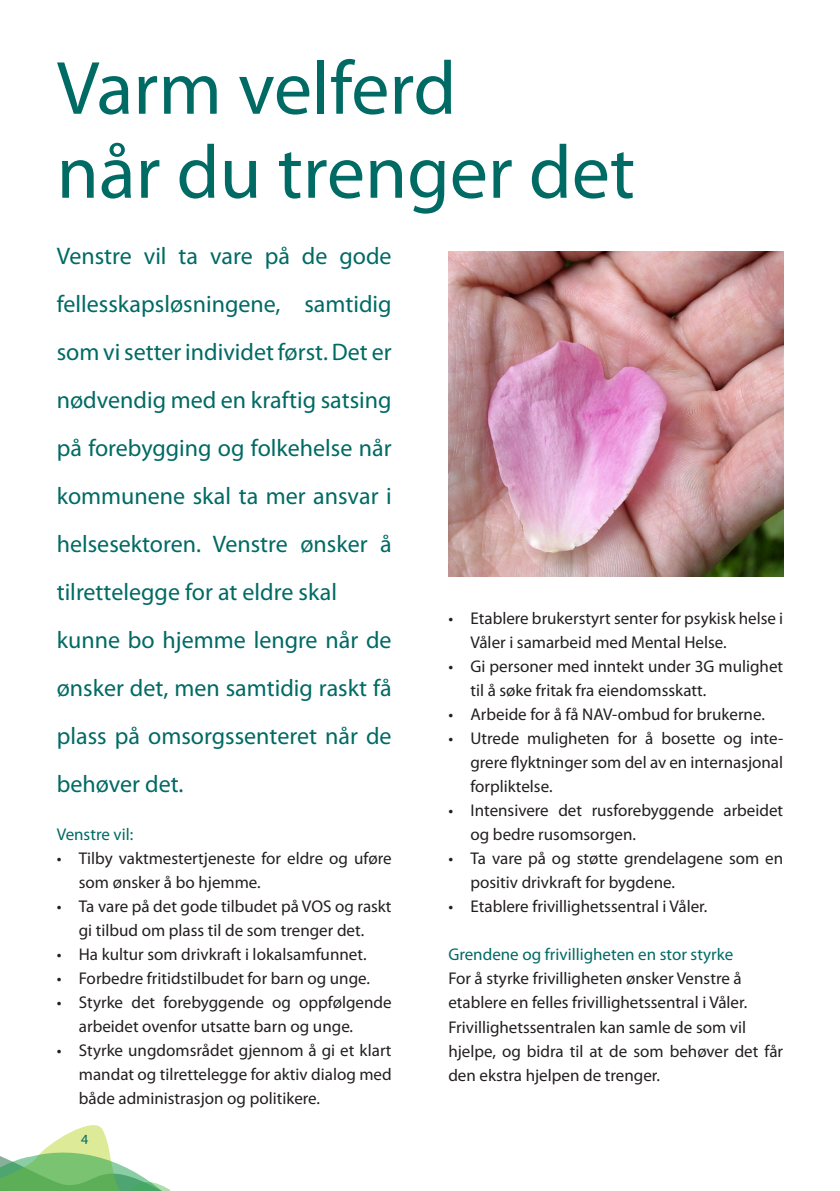
<style>
.page{position:relative;width:840px;height:1191px;background:#fff}
.page>*{position:absolute;margin:0;border:0;box-sizing:border-box;transform-origin:0 0}
.t1{font:76px/84px "Myriad Pro";color:#006a64}
.t2{font:24px/48px "Myriad Pro";color:#006a64}
.t3{font:17px/24px "Myriad Pro";color:#231f20}
.t4{font:17px "Myriad Pro";color:#006a64}
.t5{font:14px "Myriad Pro";color:#006a64}
</style>
<div class="page">
<svg style="left:0;top:1125px;width:170px;height:66px"></svg>
<img style="left:448px;top:251px;width:334px;height:326px">
<h1 class="t1" style="left:57px;top:45px;width:579px">Varm velferd<br>når du trenger det</h1>
<p class="t2" style="left:57px;top:232px;width:336px">Venstre vil ta vare på de gode fellesskapsløsningene, samtidig som vi setter individet først. Det er nødvendig med en kraftig satsing på forebygging og folkehelse når kommunene skal ta mer ansvar i helsesektoren. Venstre ønsker å tilrettelegge for at eldre skal kunne bo hjemme lengre når de ønsker det, men samtidig raskt få plass på omsorgssenteret når de behøver det.</p>
<p class="t4" style="left:57px;top:824px;width:78px">Venstre vil:</p>
<p class="t3" style="left:79px;top:846px;width:314px;text-indent:-22px">• Tilby vaktmestertjeneste for eldre og uføre som ønsker å bo hjemme.</p>
<p class="t3" style="left:57px;top:894px;width:336px;text-align:center">• Ta vare på det gode tilbudet på VOS og raskt gi tilbud om plass til de som trenger det.</p>
<p class="t3" style="left:57px;top:942px;width:311px">• Ha kultur som drivkraft i lokalsamfunnet.</p>
<p class="t3" style="left:57px;top:966px;width:314px">• Forbedre fritidstilbudet for barn og unge.</p>
<p class="t3" style="left:79px;top:990px;width:314px;text-indent:-22px">• Styrke det forebyggende og oppfølgende arbeidet ovenfor utsatte barn og unge.</p>
<p class="t3" style="left:79px;top:1038px;width:314px;text-align:justify;text-indent:-22px">• Styrke ungdomsrådet gjennom å gi et klart mandat og tilrettelegge for aktiv dialog med både administrasjon og politikere.</p>
<p class="t5" style="left:81px;top:1130px;width:9px">4</p>
<p class="t3" style="left:470px;top:606px;width:314px;text-indent:-22px">• Etablere brukerstyrt senter for psykisk helse i<br>Våler i samarbeid med Mental Helse.</p>
<p class="t3" style="left:470px;top:654px;width:314px;text-indent:-22px">• Gi personer med inntekt under 3G mulighet til å søke fritak fra eiendomsskatt.</p>
<p class="t3" style="left:448px;top:702px;width:318px">• Arbeide for å få NAV-ombud for brukerne.</p>
<p class="t3" style="left:470px;top:726px;width:314px;text-align:justify;text-indent:-22px">• Utrede muligheten for å bosette og inte&shy;grere flyktninger som del av en internasjonal forpliktelse.</p>
<p class="t3" style="left:470px;top:798px;width:314px;text-indent:-22px">• Intensivere det rusforebyggende arbeidet og bedre rusomsorgen.</p>
<p class="t3" style="left:470px;top:846px;width:314px;text-indent:-22px">• Ta vare på og støtte grendelagene som en positiv drivkraft for bygdene.</p>
<p class="t3" style="left:448px;top:894px;width:260px">• Etablere frivillighetssentral i Våler.</p>
<p class="t4" style="left:448px;top:944px;width:286px">Grendene og frivilligheten en stor styrke</p>
<p class="t3" style="left:448px;top:966px;width:336px">For å styrke frivilligheten ønsker Venstre å etablere en felles frivillighetssentral i Våler.<br>Frivillighetssentralen kan samle de som vil hjelpe, og bidra til at de som behøver det får den ekstra hjelpen de trenger.</p>
</div>
